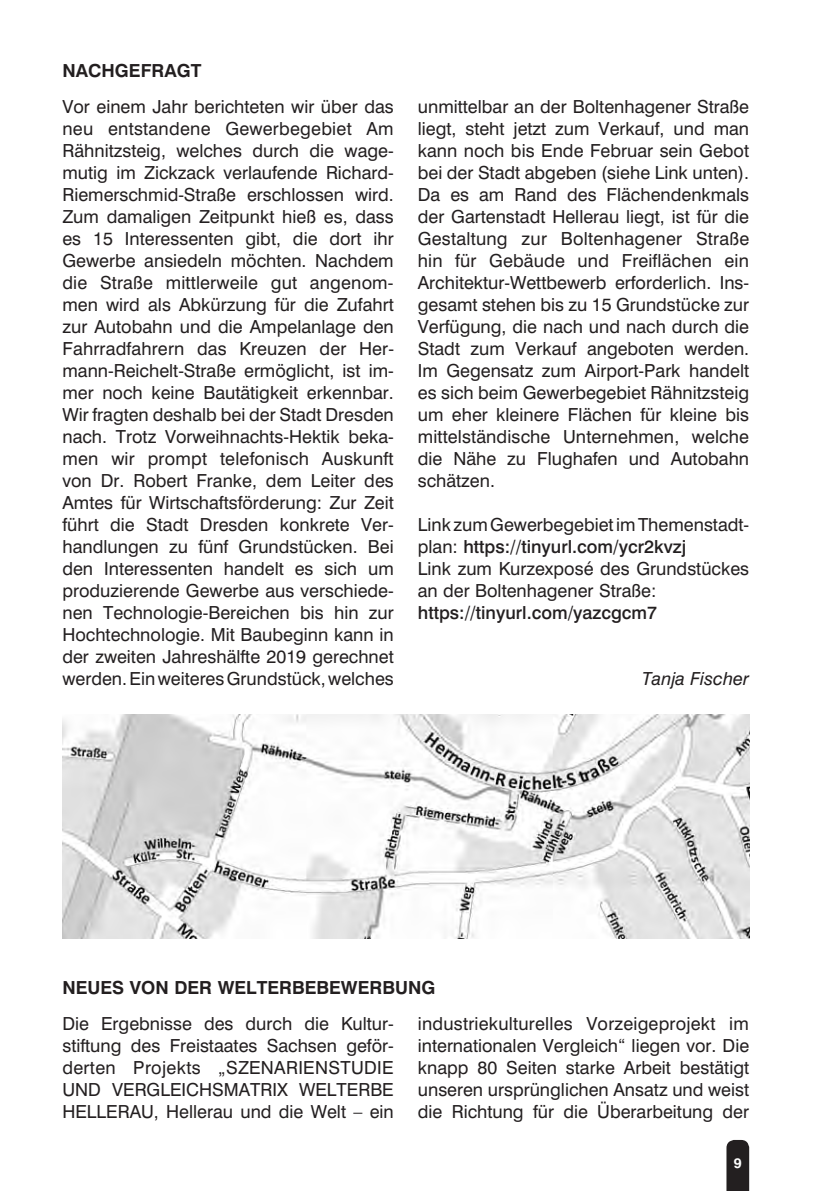
<style>
.page{position:relative;width:840px;height:1191px;background:#fff}
.page>*{position:absolute;margin:0;border:0;box-sizing:border-box;transform-origin:0 0}
.t1{font:18px/22px "Swiss 721 BT";color:#231f20;text-align:justify}
.t2{font:700 18px "Swiss 721 BT";color:#231f20}
.t3{font:500 18px "Swiss 721 BT";color:#231f20}
.t4{font:italic 18px "Swiss 721 BT";color:#231f20}
.t5{font:700 14px "Swiss 721 BT";color:#fff}
.s1{font-weight:500}
</style>
<div class="page">
<svg style="left:726px;top:1140px;width:22px;height:51px"></svg>
<img style="left:62px;top:714px;width:686px;height:224px">
<p class="t2" style="left:62px;top:59px;width:140px">NACHGEFRAGT</p>
<p class="t1" style="left:62px;top:95px;width:333px">Vor einem Jahr berichteten wir über das neu entstandene Gewerbegebiet Am Rähnitzsteig, welches durch die wage&shy;mutig im Zickzack verlaufende Richard-Riemerschmid-Straße erschlossen wird.<br>Zum damaligen Zeitpunkt hieß es, dass es 15 Interessenten gibt, die dort ihr Gewerbe ansiedeln möchten. Nachdem die Straße mittlerweile gut angenom&shy;men wird als Abkürzung für die Zufahrt zur Autobahn und die Ampelanlage den Fahrradfahrern das Kreuzen der Her&shy;mann-Reichelt-Straße ermöglicht, ist im&shy;mer noch keine Bautätigkeit erkennbar.<br>Wir fragten deshalb bei der Stadt Dresden nach. Trotz Vorweihnachts-Hektik beka&shy;men wir prompt telefonisch Auskunft von Dr. Robert Franke, dem Leiter des Amtes für Wirtschaftsförderung: Zur Zeit führt die Stadt Dresden konkrete Ver&shy;handlungen zu fünf Grundstücken. Bei den Interessenten handelt es sich um produzierende Gewerbe aus verschiede&shy;nen Technologie-Bereichen bis hin zur Hochtechnologie. Mit Baubeginn kann in der zweiten Jahreshälfte 2019 gerechnet werden. Ein weiteres Grundstück, welches</p>
<p class="t1" style="left:417px;top:95px;width:333px">unmittelbar an der Boltenhagener Straße liegt, steht jetzt zum Verkauf, und man kann noch bis Ende Februar sein Gebot bei der Stadt abgeben (siehe Link unten).<br>Da es am Rand des Flächendenkmals der Gartenstadt Hellerau liegt, ist für die Gestaltung zur Boltenhagener Straße hin für Gebäude und Freiflächen ein Architektur-Wettbewerb erforderlich. Ins&shy;gesamt stehen bis zu 15 Grundstücke zur Verfügung, die nach und nach durch die Stadt zum Verkauf angeboten werden.<br>Im Gegensatz zum Airport-Park handelt es sich beim Gewerbegebiet Rähnitzsteig um eher kleinere Flächen für kleine bis mittelständische Unternehmen, welche die Nähe zu Flughafen und Autobahn schätzen.</p>
<p class="t1" style="left:417px;top:513px;width:332px;text-align:left">Link zum Gewerbegebiet im Themenstadt&shy;plan: <span class="s1">https://tinyurl.com/ycr2kvzj<br></span>Link zum Kurzexposé des Grundstückes an der Boltenhagener Straße:</p>
<p class="t3" style="left:417px;top:601px;width:241px">https://tinyurl.com/yazcgcm7</p>
<p class="t4" style="left:641px;top:667px;width:108px">Tanja Fischer</p>
<p class="t2" style="left:62px;top:976px;width:374px">NEUES VON DER WELTERBEBEWERBUNG</p>
<p class="t1" style="left:62px;top:1012px;width:333px">Die Ergebnisse des durch die Kultur&shy;stiftung des Freistaates Sachsen geför&shy;derten Projekts „SZENARIENSTUDIE UND VERGLEICHSMATRIX WELTERBE HELLERAU, Hellerau und die Welt – ein</p>
<p class="t1" style="left:417px;top:1012px;width:333px">industriekulturelles Vorzeigeprojekt im internationalen Vergleich“ liegen vor. Die knapp 80 Seiten starke Arbeit bestätigt unseren ursprünglichen Ansatz und weist die Richtung für die Überarbeitung der</p>
<p class="t5" style="left:733px;top:1154px;width:9px">9</p>
</div>
